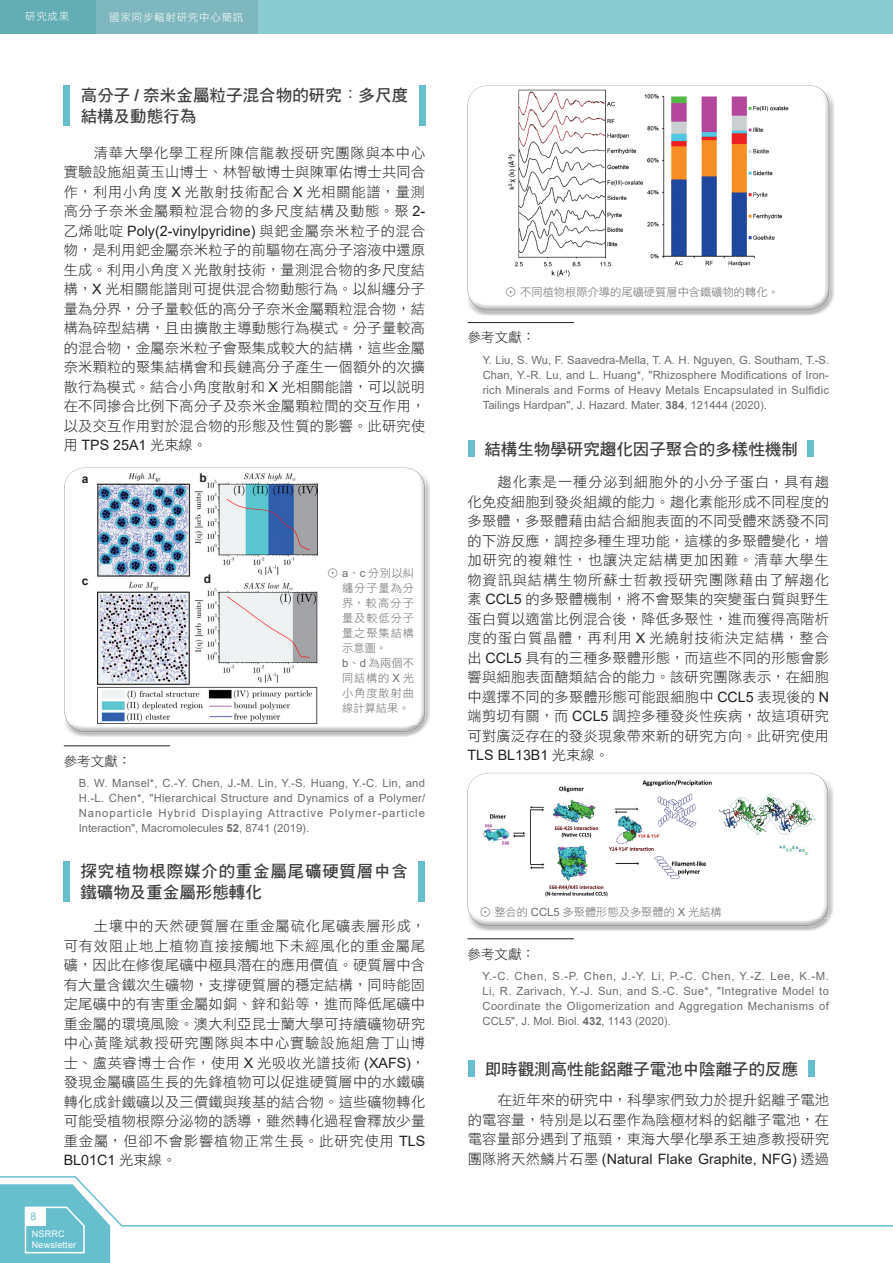
<style>
.page{position:relative;width:893px;height:1263px;background:#fff}
.page>*{position:absolute;margin:0;border:0;box-sizing:border-box;transform-origin:0 0}
.t1{font:16.5px/21px "DF Hei Std W7";color:#3e3e3f}
.t2{font:16.5px/21px "DF Hei Std W7";letter-spacing:.045em;color:#3e3e3f}
.t3{font:14.25px/19.5px "DF Hei Std W3";letter-spacing:.015em;color:#231f20;text-align:justify}
.t4{font:14.25px "Arial";color:#231f20}
.t5{font:13.5px "DF Hei Std W3";color:#231f20}
.t6{font:700 12px "Arial";color:#231f20}
.t7{font:11.25px/15px "Arial";color:#6c6d70;text-align:justify}
.t8{font:11.25px/15px "DF Hei Std W3";letter-spacing:.08em;color:#6c6d70}
.t9{font:11.25px "DF Hei Std W3";color:#6c6d70}
.t10{font:10.5px "DF Hei Std W3";letter-spacing:.07em;color:#fff}
.t11{font:10.5px "Arial";color:#67bfce}
.t12{font:9px/10.8px "Arial";letter-spacing:.025em;color:#fff}
.s1{font-family:"Arial";font-weight:700}
.s2{font-family:"DF Hei Std W3"}
.s3{font-family:"Arial"}
.s4{font-weight:700}
</style>
<div class="page">
<div style="left:258px;top:0;width:635px;height:34px;background:#8bccd2"></div>
<div style="left:95px;top:0;width:163px;height:34px;background:#7fb7be"></div>
<div style="left:0;top:0;width:95px;height:34px;background:#63adb5"></div>
<svg style="left:0;top:1227px;width:110px;height:36px;background:#6dc1d0"></svg>
<svg style="left:0;top:1176px;width:893px;height:51px"></svg>
<img style="left:473px;top:85px;width:350px;height:6px">
<img style="left:782px;top:95px;width:52px;height:220px">
<img style="left:472px;top:303px;width:352px;height:7px">
<img style="left:829px;top:95px;width:1px;height:208px">
<img style="left:474px;top:95px;width:348px;height:208px">
<img style="left:467px;top:91px;width:7px;height:212px">
<img style="left:822px;top:91px;width:7px;height:212px">
<img style="left:71px;top:467px;width:348px;height:6px">
<img style="left:378px;top:478px;width:52px;height:259px">
<img style="left:69px;top:725px;width:351px;height:7px">
<img style="left:71px;top:478px;width:347px;height:247px">
<img style="left:64px;top:473px;width:7px;height:252px">
<img style="left:418px;top:473px;width:7px;height:252px">
<div style="left:64px;top:85px;width:6px;height:41px;background:#67bfce"></div>
<div style="left:419px;top:85px;width:6px;height:41px;background:#67bfce"></div>
<div style="left:63px;top:861px;width:6px;height:41px;background:#67bfce"></div>
<div style="left:419px;top:861px;width:6px;height:41px;background:#67bfce"></div>
<hr style="left:64px;top:745px;width:106px;height:1px;background:#231f20">
<img style="left:97px;top:473px;width:221px;height:250px">
<img style="left:505px;top:89px;width:286px;height:192px">
<img style="left:474px;top:773px;width:348px;height:5px">
<img style="left:469px;top:783px;width:365px;height:148px">
<img style="left:472px;top:919px;width:351px;height:6px">
<img style="left:467px;top:778px;width:361px;height:141px">
<hr style="left:468px;top:938px;width:106px;height:1px;background:#231f20">
<img style="left:480px;top:777px;width:338px;height:125px">
<div style="left:468px;top:441px;width:6px;height:16px;background:#67bfce"></div>
<div style="left:808px;top:441px;width:6px;height:16px;background:#67bfce"></div>
<div style="left:469px;top:1060px;width:6px;height:17px;background:#67bfce"></div>
<div style="left:808px;top:1060px;width:6px;height:17px;background:#67bfce"></div>
<hr style="left:468px;top:322px;width:106px;height:1px;background:#231f20">
<p class="t10" style="left:25px;top:10px;width:46px">研究成果</p>
<p class="t10" style="left:109px;top:11px;width:136px">國家同步輻射研究中心簡訊</p>
<p class="t1" style="left:81px;top:84px;width:329px">高分子 <span class="s1">/</span> 奈米金屬粒子混合物的研究<span class="s2">：</span>多尺度結構及動態行為</p>
<p class="t3" style="left:64px;top:143px;width:363px;text-indent:30px">清華大學化學工程所陳信龍教授研究團隊與本中心實驗設施組黃玉山博士、林智敏博士與陳軍佑博士共同合作，利用小角度 <span class="s3">X</span> 光散射技術配合 <span class="s3">X</span> 光相關能譜，量測高分子奈米金屬顆粒混合物的多尺度結構及動態。聚 <span class="s3">2-</span></p>
<p class="t4" style="left:64px;top:221px;width:363px"><span class="s2">乙烯吡啶</span> Poly(2-vinylpyridine) <span class="s2">與鈀金屬奈米粒子的混合</span></p>
<p class="t3" style="left:64px;top:240px;width:363px">物，是利用鈀金屬奈米粒子的前驅物在高分子溶液中還原生成。利用小角度Ｘ光散射技術，量測混合物的多尺度結構，<span class="s3">X</span> 光相關能譜則可提供混合物動態行為。以糾纏分子量為分界，分子量較低的高分子奈米金屬顆粒混合物，結構為碎型結構，且由擴散主導動態行為模式。分子量較高的混合物，金屬奈米粒子會聚集成較大的結構，這些金屬奈米顆粒的聚集結構會和長鏈高分子產生一個額外的次擴散行為模式。結合小角度散射和 <span class="s3">X</span> 光相關能譜，可以說明在不同摻合比例下高分子及奈米金屬顆粒間的交互作用，以及交互作用對於混合物的形態及性質的影響。此研究使</p>
<p class="t4" style="left:64px;top:435px;width:145px"><span class="s2">用</span> TPS 25A1 <span class="s2">光束線。</span></p>
<p class="t6" style="left:82px;top:471px;width:8px">a</p>
<p class="t6" style="left:200px;top:470px;width:9px">b</p>
<p class="t6" style="left:82px;top:573px;width:8px">c</p>
<p class="t6" style="left:204px;top:571px;width:9px">d</p>
<p class="t8" style="left:342px;top:566px;width:74px;text-indent:-15px">☉ <span class="s3">a</span>、<span class="s3">c</span> 分別以糾纏分子量為分界，較高分子量及較低分子量之聚集結構示意圖。<br><span class="s3">b</span>、<span class="s3">d</span> 為兩個不同結構的 <span class="s3">X</span> 光小角度散射曲線計算結果。</p>
<p class="t5" style="left:64px;top:753px;width:69px">參考文獻：</p>
<p class="t7" style="left:79px;top:776px;width:348px">B. W. Mansel*, C.-Y. Chen, J.-M. Lin, Y.-S. Huang, Y.-C. Lin, and H.-L. Chen*, "Hierarchical Structure and Dynamics of a Polymer/ Nanoparticle Hybrid Displaying Attractive Polymer-particle Interaction", Macromolecules <span class="s4">52</span>, 8741 (2019).</p>
<p class="t2" style="left:80px;top:860px;width:329px">探究植物根際媒介的重金屬尾礦硬質層中含鐵礦物及重金屬形態轉化</p>
<p class="t3" style="left:64px;top:916px;width:363px;text-indent:30px">土壤中的天然硬質層在重金屬硫化尾礦表層形成，可有效阻止地上植物直接接觸地下未經風化的重金屬尾礦，因此在修復尾礦中極具潛在的應用價值。硬質層中含有大量含鐵次生礦物，支撐硬質層的穩定結構，同時能固定尾礦中的有害重金屬如銅、鋅和鉛等，進而降低尾礦中重金屬的環境風險。澳大利亞昆士蘭大學可持續礦物研究中心黃隆斌教授研究團隊與本中心實驗設施組詹丁山博士、盧英睿博士合作，使用 <span class="s3">X</span> 光吸收光譜技術 <span class="s3">(XAFS)</span>，發現金屬礦區生長的先鋒植物可以促進硬質層中的水鐵礦轉化成針鐵礦以及三價鐵與羧基的結合物。這些礦物轉化可能受植物根際分泌物的誘導，雖然轉化過程會釋放少量重金屬，但卻不會影響植物正常生長。此研究使用 <span class="s3">TLS</span></p>
<p class="t4" style="left:64px;top:1150px;width:114px">BL01C1 <span class="s2">光束線。</span></p>
<p class="t11" style="left:31px;top:1210px;width:7px">8</p>
<p class="t12" style="left:32px;top:1228px;width:46px">NSRRC<br>Newsletter</p>
<p class="t9" style="left:505px;top:285px;width:275px">☉ 不同植物根際介導的尾礦硬質層中含鐵礦物的轉化。</p>
<p class="t5" style="left:468px;top:330px;width:69px">參考文獻：</p>
<p class="t7" style="left:483px;top:353px;width:348px">Y. Liu, S. Wu, F. Saavedra-Mella, T. A. H. Nguyen, G. Southam, T.-S.<br>Chan, Y.-R. Lu, and L. Huang*, "Rhizosphere Modifications of Iron&shy;rich Minerals and Forms of Heavy Metals Encapsulated in Sulfidic Tailings Hardpan", J. Hazard. Mater. <span class="s4">384</span>, 121444 (2020).</p>
<p class="t1" style="left:484px;top:438px;width:315px">結構生物學研究趨化因子聚合的多樣性機制</p>
<p class="t3" style="left:468px;top:472px;width:363px;text-indent:30px">趨化素是一種分泌到細胞外的小分子蛋白，具有趨化免疫細胞到發炎組織的能力。趨化素能形成不同程度的多聚體，多聚體藉由結合細胞表面的不同受體來誘發不同的下游反應，調控多種生理功能，這樣的多聚體變化，增加研究的複雜性，也讓決定結構更加困難。清華大學生物資訊與結構生物所蘇士哲教授研究團隊藉由了解趨化素 <span class="s3">CCL5</span> 的多聚體機制，將不會聚集的突變蛋白質與野生蛋白質以適當比例混合後，降低多聚性，進而獲得高階析度的蛋白質晶體，再利用 <span class="s3">X</span> 光繞射技術決定結構，整合出 <span class="s3">CCL5</span> 具有的三種多聚體形態，而這些不同的形態會影響與細胞表面醣類結合的能力。該研究團隊表示，在細胞中選擇不同的多聚體形態可能跟細胞中 <span class="s3">CCL5</span> 表現後的 <span class="s3">N</span>端剪切有關，而 <span class="s3">CCL5</span> 調控多種發炎性疾病，故這項研究可對廣泛存在的發炎現象帶來新的研究方向。此研究使用</p>
<p class="t4" style="left:468px;top:745px;width:143px">TLS BL13B1 <span class="s2">光束線。</span></p>
<p class="t9" style="left:480px;top:905px;width:243px">☉ 整合的 <span class="s3">CCL5</span> 多聚體形態及多聚體的 <span class="s3">X</span> 光結構</p>
<p class="t5" style="left:468px;top:946px;width:69px">參考文獻：</p>
<p class="t7" style="left:483px;top:969px;width:348px">Y.-C. Chen, S.-P. Chen, J.-Y. Li, P.-C. Chen, Y.-Z. Lee, K.-M.<br>Li, R. Zarivach, Y.-J. Sun, and S.-C. Sue*, "Integrative Model to Coordinate the Oligomerization and Aggregation Mechanisms of CCL5", J. Mol. Biol. <span class="s4">432</span>, 1143 (2020).</p>
<p class="t1" style="left:485px;top:1058px;width:315px">即時觀測高性能鋁離子電池中陰離子的反應</p>
<p class="t3" style="left:468px;top:1090px;width:363px;text-indent:30px">在近年來的研究中，科學家們致力於提升鋁離子電池的電容量，特別是以石墨作為陰極材料的鋁離子電池，在電容量部分遇到了瓶頸，東海大學化學系王迪彥教授研究</p>
<p class="t4" style="left:468px;top:1149px;width:363px"><span class="s2">團隊將天然鱗片石墨</span> (Natural Flake Graphite, NFG) <span class="s2">透過</span></p>
</div>
